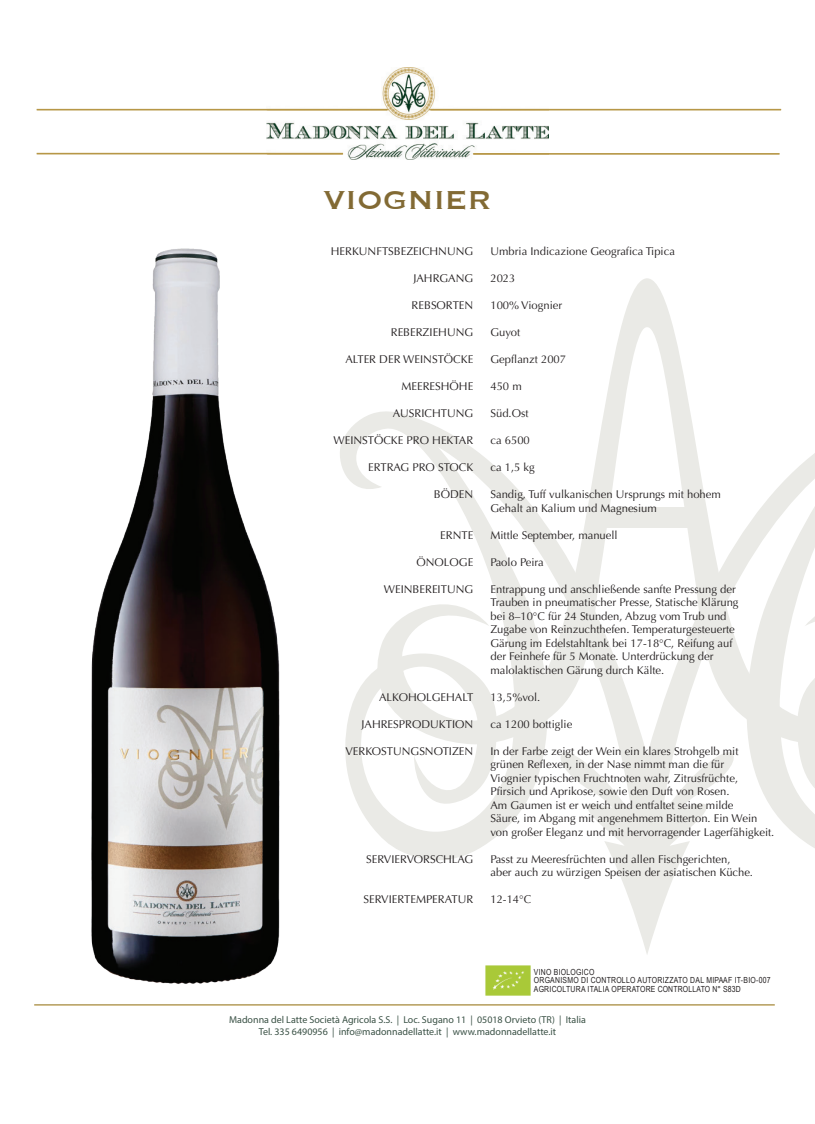
<style>
.page{position:relative;width:815px;height:1124px;background:#fff}
.page>*{position:absolute;margin:0;border:0;box-sizing:border-box;transform-origin:0 0}
.t1{font:33.75px "Copperplate";color:#826a34}
.t2{font:11.25px/13.5px "Optima";color:#231f20}
.t3{font:10px/12px "Myriad Pro";color:#082516;text-align:center}
.t4{font:8.38px/8.8px "Arial Narrow";letter-spacing:.03em;color:#231f20}
</style>
<div class="page">
<svg style="left:617px;top:868px;width:60px;height:86px"></svg>
<svg style="left:340px;top:419px;width:475px;height:449px"></svg>
<svg style="left:362px;top:282px;width:278px;height:463px"></svg>
<svg style="left:640px;top:278px;width:175px;height:467px"></svg>
<img style="left:266px;top:68px;width:283px;height:91px">
<hr style="left:37px;top:109px;width:350px;height:1px;background:#b79747">
<hr style="left:37px;top:153px;width:306px;height:1px;background:#b79747">
<hr style="left:430px;top:109px;width:351px;height:1px;background:#b79747">
<hr style="left:473px;top:153px;width:307px;height:2px;background:#b79747">
<hr style="left:34px;top:1004px;width:741px;height:1px;background:#b79747">
<img style="left:91px;top:248px;width:189px;height:736px">
<img style="left:485px;top:965px;width:45px;height:30px">
<h1 class="t1" style="left:323px;top:177px;width:170px">VIOGNIER</h1>
<p class="t2" style="left:331px;top:244px;width:144px">HERKUNFTSBEZEICHNUNG</p>
<p class="t2" style="left:413px;top:271px;width:61px">JAHRGANG</p>
<p class="t2" style="left:412px;top:298px;width:63px">REBSORTEN</p>
<p class="t2" style="left:391px;top:325px;width:84px">REBERZIEHUNG</p>
<p class="t2" style="left:345px;top:352px;width:129px">ALTER DER WEINSTÖCKE</p>
<p class="t2" style="left:401px;top:379px;width:73px">MEERESHÖHE</p>
<p class="t2" style="left:393px;top:406px;width:82px">AUSRICHTUNG</p>
<p class="t2" style="left:333px;top:433px;width:141px">WEINSTÖCKE PRO HEKTAR</p>
<p class="t2" style="left:368px;top:460px;width:107px">ERTRAG PRO STOCK</p>
<p class="t2" style="left:434px;top:487px;width:41px">BÖDEN</p>
<p class="t2" style="left:440px;top:528px;width:35px">ERNTE</p>
<p class="t2" style="left:416px;top:555px;width:58px">ÖNOLOGE</p>
<p class="t2" style="left:384px;top:582px;width:91px">WEINBEREITUNG</p>
<p class="t2" style="left:379px;top:690px;width:96px">ALKOHOLGEHALT</p>
<p class="t2" style="left:362px;top:717px;width:113px">JAHRESPRODUKTION</p>
<p class="t2" style="left:345px;top:744px;width:129px">VERKOSTUNGSNOTIZEN</p>
<p class="t2" style="left:366px;top:852px;width:109px">SERVIERVORSCHLAG</p>
<p class="t2" style="left:363px;top:892px;width:111px">SERVIERTEMPERATUR</p>
<p class="t2" style="left:490px;top:244px;width:186px">Umbria Indicazione Geografica Tipica</p>
<p class="t2" style="left:490px;top:271px;width:27px">2023</p>
<p class="t2" style="left:490px;top:298px;width:73px">100% Viognier</p>
<p class="t2" style="left:490px;top:325px;width:31px">Guyot</p>
<p class="t2" style="left:490px;top:352px;width:77px">Gepflanzt 2007</p>
<p class="t2" style="left:490px;top:379px;width:33px">450 m</p>
<p class="t2" style="left:490px;top:406px;width:40px">Süd.Ost</p>
<p class="t2" style="left:490px;top:433px;width:41px">ca 6500</p>
<p class="t2" style="left:490px;top:460px;width:46px">ca 1,5 kg</p>
<p class="t2" style="left:490px;top:487px;width:232px">Sandig, Tuff vulkanischen Ursprungs mit hohem<br>Gehalt an Kalium und Magnesium</p>
<p class="t2" style="left:490px;top:528px;width:129px">Mittle September, manuell</p>
<p class="t2" style="left:490px;top:555px;width:55px">Paolo Peira</p>
<p class="t2" style="left:490px;top:582px;width:250px">Entrappung und anschließende sanfte Pressung der Trauben in pneumatischer Presse, Statische Klärung bei 8–10°C für 24 Stunden, Abzug vom Trub und Zugabe von Reinzuchthefen. Temperaturgesteuerte Gärung im Edelstahltank bei 17-18°C, Reifung auf der Feinhefe für 5 Monate. Unterdrückung der malolaktischen Gärung durch Kälte.</p>
<p class="t2" style="left:490px;top:690px;width:51px">13,5% vol.</p>
<p class="t2" style="left:490px;top:717px;width:83px">ca 1200 bottiglie</p>
<p class="t2" style="left:490px;top:744px;width:285px">In der Farbe zeigt der Wein ein klares Strohgelb mit grünen Reflexen, in der Nase nimmt man die für<br>Viognier typischen Fruchtnoten wahr, Zitrusfrüchte, Pfirsich und Aprikose, sowie den Duft von Rosen.<br>Am Gaumen ist er weich und entfaltet seine milde<br>Säure, im Abgang mit angenehmem Bitterton. Ein Wein von großer Eleganz und mit hervorragender Lagerfähigkeit.</p>
<p class="t2" style="left:490px;top:852px;width:264px">Passt zu Meeresfrüchten und allen Fischgerichten, aber auch zu würzigen Speisen der asiatischen Küche.</p>
<p class="t2" style="left:490px;top:892px;width:42px">12-14°C</p>
<p class="t4" style="left:534px;top:966px;width:238px">VINO BIOLOGICO<br>ORGANISMO DI CONTROLLO AUTORIZZATO DAL MIPAAF IT-BIO-007<br>AGRICOLTURA ITALIA OPERATORE CONTROLLATO N° S83D</p>
<p class="t3" style="left:229px;top:1013px;width:358px">Madonna del Latte Società Agricola S.S. | Loc. Sugano 11 | 05018 Orvieto (TR) | Italia<br>Tel. 335 6490956 | info@madonnadellatte.it | www.madonnadellatte.it</p>
</div>
